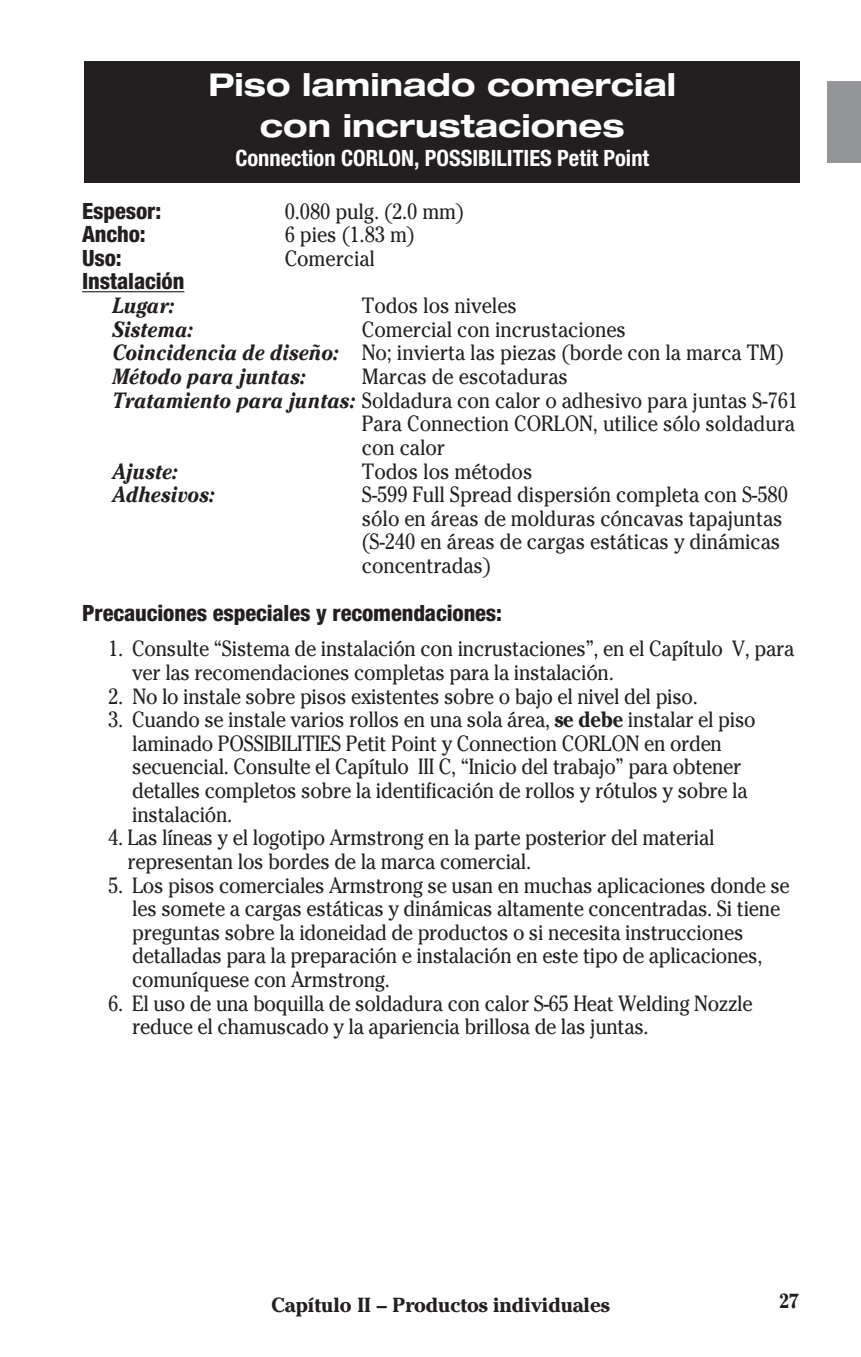
<style>
.page{position:relative;width:861px;height:1357px;background:#fff}
.page>*{position:absolute;margin:0;border:0;box-sizing:border-box;transform-origin:0 0}
.t1{font:700 expanded 31.5px/40.5px "Helvetica Neue";color:#fff;text-align:center}
.t2{font:800 condensed 22.5px "Helvetica Neue";letter-spacing:-.005em;color:#231f20}
.t3{font:700 condensed 22.5px "Helvetica Neue";color:#fff}
.t4{font:22.05px/23.6px "Cheltenham";letter-spacing:-.015em;color:#231f20;scale:.9 1}
.t5{font:italic 700 22.05px "Cheltenham";letter-spacing:-.005em;color:#231f20;scale:.9 1}
.t6{font:700 20.25px "Cheltenham";letter-spacing:-.005em;color:#231f20}
.t7{font:700 20.25px "Cheltenham";letter-spacing:-.005em;color:#231f20;scale:.9 1}
.s1{font-weight:700;font-style:italic}
.s2{font-weight:700}
</style>
<div class="page">
<div style="left:827px;top:81px;width:34px;height:81px;background:#939598"></div>
<hr style="left:82px;top:291px;width:102px;height:1px;background:#231f20">
<div style="left:84px;top:61px;width:716px;height:121px;background:#231f20"></div>
<h1 class="t1" style="left:208px;top:68px;width:469px">Piso laminado comercial con incrustaciones</h1>
<p class="t3" style="left:235px;top:150px;width:415px">Connection CORLON, POSSIBILITIES Petit Point</p>
<p class="t2" style="left:82px;top:202px;width:81px">Espesor:</p>
<p class="t4" style="left:285px;top:199px;width:201px">0.080 pulg. (2.0 mm)</p>
<p class="t2" style="left:82px;top:226px;width:65px">Ancho:</p>
<p class="t4" style="left:285px;top:223px;width:146px">6 pies (1.83 m)</p>
<p class="t2" style="left:82px;top:250px;width:41px">Uso:</p>
<p class="t4" style="left:285px;top:246px;width:102px">Comercial</p>
<p class="t2" style="left:82px;top:273px;width:104px">Instalación</p>
<p class="t5" style="left:112px;top:298px;width:70px">Lugar:</p>
<p class="t4" style="left:362px;top:294px;width:174px">Todos los niveles</p>
<p class="t5" style="left:113px;top:321px;width:91px">Sistema:</p>
<p class="t4" style="left:112px;top:317px;width:747px;text-indent:249px">Comercial con incrustaciones<br><span class="s1">Coincidencia de diseño:</span> No; invierta las piezas (borde con la marca TM)<br><span class="s1">Método para juntas:</span></p>
<p class="t4" style="left:362px;top:365px;width:230px">Marcas de escotaduras</p>
<p class="t4" style="left:113px;top:388px;width:763px"><span class="s1">Tratamiento para juntas:</span> Soldadura con calor o adhesivo para juntas S-761</p>
<p class="t4" style="left:362px;top:412px;width:483px">Para Connection CORLON, utilice sólo soldadura</p>
<p class="t4" style="left:362px;top:435px;width:94px">con calor</p>
<p class="t5" style="left:112px;top:463px;width:74px">Ajuste:</p>
<p class="t4" style="left:362px;top:459px;width:191px">Todos los métodos</p>
<p class="t5" style="left:113px;top:487px;width:115px">Adhesivos:</p>
<p class="t4" style="left:362px;top:483px;width:475px">S-599 Full Spread dispersión completa con S-580 sólo en áreas de molduras cóncavas tapajuntas (S-240 en áreas de cargas estáticas y dinámicas concentradas)</p>
<p class="t2" style="left:82px;top:605px;width:421px">Precauciones especiales y recomendaciones:</p>
<p class="t4" style="left:132px;top:637px;width:737px;text-indent:-24px">1. Consulte “Sistema de instalación con incrustaciones”, en el Capítulo V, para ver las recomendaciones completas para la instalación.</p>
<p class="t4" style="left:108px;top:684px;width:657px">2. No lo instale sobre pisos existentes sobre o bajo el nivel del piso.</p>
<p class="t4" style="left:132px;top:708px;width:694px;text-indent:-24px">3. Cuando se instale varios rollos en una sola área, <span class="s2">se debe</span> instalar el piso laminado POSSIBILITIES Petit Point y Connection CORLON en orden secuencial. Consulte el Capítulo III C, “Inicio del trabajo” para obtener detalles completos sobre la identificación de rollos y rótulos y sobre la instalación.</p>
<p class="t4" style="left:127px;top:826px;width:654px;text-indent:-19px">4. Las líneas y el logotipo Armstrong en la parte posterior del material representan los bordes de la marca comercial.</p>
<p class="t4" style="left:132px;top:873px;width:732px;text-indent:-24px">5. Los pisos comerciales Armstrong se usan en muchas aplicaciones donde se les somete a cargas estáticas y dinámicas altamente concentradas. Si tiene preguntas sobre la idoneidad de productos o si necesita instrucciones detalladas para la preparación e instalación en este tipo de aplicaciones, comuníquese con Armstrong.</p>
<p class="t4" style="left:132px;top:991px;width:691px;text-indent:-24px">6. El uso de una boquilla de soldadura con calor S-65 Heat Welding Nozzle reduce el chamuscado y la apariencia brillosa de las juntas.</p>
<p class="t6" style="left:271px;top:1298px;width:340px">Capítulo II – Productos individuales</p>
<p class="t7" style="left:778px;top:1294px;width:24px">27</p>
</div>
